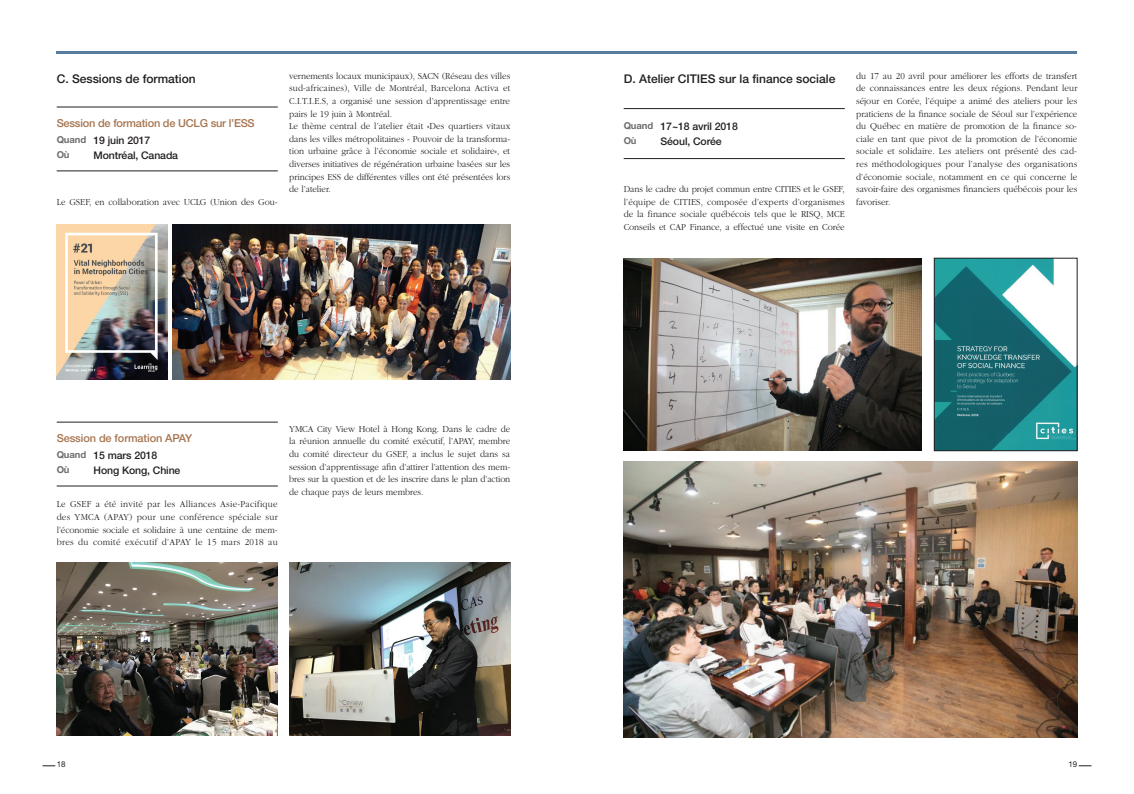
<style>
.page{position:relative;width:1134px;height:794px;background:#fff}
.page>*{position:absolute;margin:0;border:0;box-sizing:border-box;transform-origin:0 0}
.t1{font:500 12px "Helvetica Neue LT Std";color:#231f20}
.t2{font:500 11px "Helvetica Neue LT Std";letter-spacing:-.02em;color:#a6744f}
.t3{font:500 10.5px "Helvetica Neue LT Std";letter-spacing:-.01em;color:#231f20}
.t4{font:300 9.5px/12.6px "ITC Garamond Std";letter-spacing:-.005em;color:#231f20;text-align:justify;scale:.95 1}
.t5{font:700 9.5px "Helvetica Neue LT Std";color:#6c6d70}
.t6{font:8px "Helvetica Neue LT Std";color:#231f20}
.s1{font-weight:700;font-size:9.5px;color:#6c6d70}
</style>
<div class="page">
<svg style="left:43px;top:765px;width:12px;height:1px"></svg>
<svg style="left:1079px;top:765px;width:12px;height:1px"></svg>
<hr style="left:57px;top:51px;width:1020px;height:3px;background:#567c9f">
<hr style="left:624px;top:158px;width:221px;height:1px;background:#231f20">
<hr style="left:624px;top:108px;width:221px;height:1px;background:#231f20">
<hr style="left:57px;top:170px;width:221px;height:1px;background:#231f20">
<hr style="left:57px;top:106px;width:221px;height:1px;background:#231f20">
<hr style="left:57px;top:485px;width:221px;height:1px;background:#231f20">
<hr style="left:57px;top:421px;width:221px;height:1px;background:#231f20">
<img style="left:289px;top:563px;width:221px;height:173px">
<img style="left:57px;top:563px;width:221px;height:173px">
<img style="left:624px;top:461px;width:453px;height:276px">
<img style="left:624px;top:258px;width:297px;height:193px">
<img style="left:936px;top:260px;width:139px;height:189px">
<div style="left:934px;top:258px;width:143px;height:193px;border:1px solid #231f20"></div>
<img style="left:173px;top:224px;width:337px;height:156px">
<img style="left:57px;top:224px;width:110px;height:156px">
<p class="t1" style="left:57px;top:72px;width:141px">C. Sessions de formation</p>
<p class="t2" style="left:57px;top:116px;width:200px">Session de formation de UCLG sur l’ESS</p>
<p class="t3" style="left:57px;top:134px;width:95px"><span class="s1">Quand</span> 19 juin 2017</p>
<p class="t5" style="left:57px;top:149px;width:14px">Où</p>
<p class="t3" style="left:94px;top:149px;width:86px">Montréal, Canada</p>
<p class="t4" style="left:57px;top:196px;width:234px">Le GSEF, en collaboration avec UCLG (Union des Gou-</p>
<p class="t4" style="left:289px;top:70px;width:234px;text-align:left">vernements locaux municipaux), SACN (Réseau des villes sud-africaines), Ville de Montréal, Barcelona Activa et C.I.T.I.E.S, a organisé une session d’apprentissage entre pairs le 19 juin à Montréal.<br>Le thème central de l’atelier était «Des quartiers vitaux dans les villes métropolitaines - Pouvoir de la transforma&shy;tion urbaine grâce à l’économie sociale et solidaire», et diverses initiatives de régénération urbaine basées sur les principes ESS de différentes villes ont été présentées lors de l’atelier.</p>
<p class="t2" style="left:57px;top:431px;width:137px">Session de formation APAY</p>
<p class="t3" style="left:57px;top:449px;width:102px"><span class="s1">Quand</span> 15 mars 2018</p>
<p class="t5" style="left:57px;top:464px;width:14px">Où</p>
<p class="t3" style="left:94px;top:464px;width:88px">Hong Kong, Chine</p>
<p class="t4" style="left:57px;top:498px;width:234px">Le GSEF a été invité par les Alliances Asie-Pacifique des YMCA (APAY) pour une conférence spéciale sur l’économie sociale et solidaire à une centaine de mem&shy;bres du comité exécutif d’APAY le 15 mars 2018 au</p>
<p class="t4" style="left:289px;top:422px;width:234px">YMCA City View Hotel à Hong Kong. Dans le cadre de la réunion annuelle du comité exécutif, l’APAY, membre du comité directeur du GSEF, a inclus le sujet dans sa session d’apprentissage afin d’attirer l’attention des mem&shy;bres sur la question et de les inscrire dans le plan d’action de chaque pays de leurs membres.</p>
<p class="t1" style="left:624px;top:72px;width:213px">D. Atelier CITIES sur la finance sociale</p>
<p class="t3" style="left:624px;top:120px;width:116px"><span class="s1">Quand</span> 17~18 avril 2018</p>
<p class="t5" style="left:624px;top:135px;width:14px">Où</p>
<p class="t3" style="left:660px;top:135px;width:63px">Séoul, Corée</p>
<p class="t4" style="left:624px;top:183px;width:234px">Dans le cadre du projet commun entre CITIES et le GSEF, l’équipe de CITIES, composée d’experts d’organismes de la finance sociale québécois tels que le RISQ, MCE Conseils et CAP Finance, a effectué une visite en Corée</p>
<p class="t4" style="left:856px;top:70px;width:234px">du 17 au 20 avril pour améliorer les efforts de transfert de connaissances entre les deux régions. Pendant leur séjour en Corée, l’équipe a animé des ateliers pour les praticiens de la finance sociale de Séoul sur l’expérience du Québec en matière de promotion de la finance so&shy;ciale en tant que pivot de la promotion de l’économie sociale et solidaire. Les ateliers ont présenté des cad&shy;res méthodologiques pour l’analyse des organisations d’économie sociale, notamment en ce qui concerne le savoir-faire des organismes financiers québécois pour les favoriser.</p>
<p class="t6" style="left:57px;top:759px;width:10px">18</p>
<p class="t6" style="left:1068px;top:759px;width:10px">19</p>
</div>
